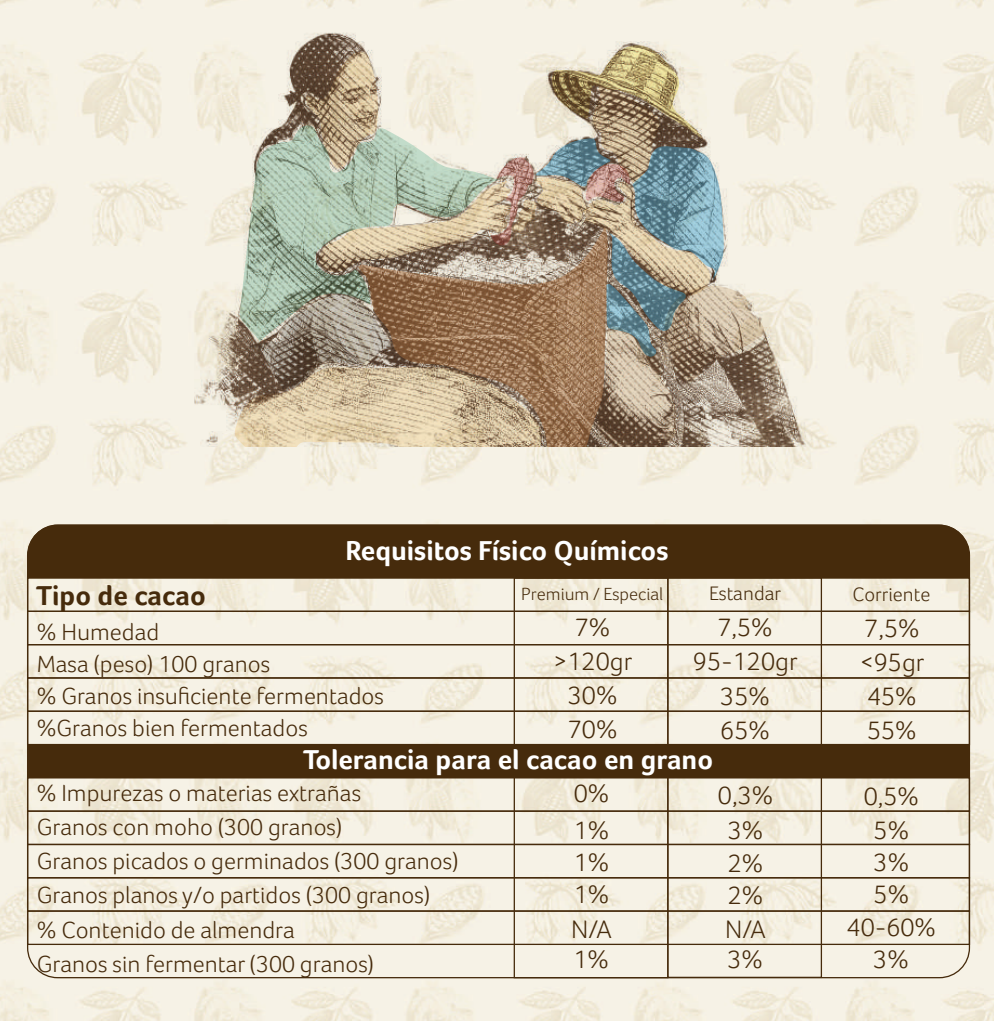
<style>
.page{position:relative;width:994px;height:1021px;background:#fff}
.page>*{position:absolute;margin:0;border:0;box-sizing:border-box;transform-origin:0 0}
.t1{font:700 28.12px "Foco";color:#fff}
.t2{font:700 28.12px "Foco";color:#462b0c}
.t3{font:300 26.1px/32.2px "Foco";color:#462b0c}
.t4{font:300 24.07px/34.2px "Foco";color:#462b0c}
.t5{font:300 20.03px "Foco";color:#462b0c}
.t6{font:300 18px "Foco";color:#462b0c}
</style>
<div class="page">
<img style="left:0;top:0;width:994px;height:1020px">
<img style="left:195px;top:0;width:676px;height:446px">
<img style="left:235px;top:45px;width:529px;height:401px">
<div style="left:27px;top:577px;width:943px;height:35px;border:1px solid #462b0c"></div>
<div style="left:27px;top:610px;width:943px;height:35px;border:1px solid #462b0c"></div>
<div style="left:27px;top:644px;width:943px;height:34px;border:1px solid #462b0c"></div>
<div style="left:27px;top:677px;width:943px;height:35px;border:1px solid #462b0c"></div>
<div style="left:27px;top:710px;width:943px;height:35px;border:1px solid #462b0c"></div>
<div style="left:28px;top:744px;width:941px;height:33px;background:#462b0c"></div>
<div style="left:27px;top:777px;width:943px;height:34px;border:1px solid #462b0c"></div>
<div style="left:27px;top:810px;width:943px;height:35px;border:1px solid #462b0c"></div>
<div style="left:27px;top:843px;width:943px;height:35px;border:1px solid #462b0c"></div>
<div style="left:27px;top:877px;width:943px;height:34px;border:1px solid #462b0c"></div>
<div style="left:27px;top:910px;width:943px;height:35px;border:1px solid #462b0c"></div>
<div style="left:28px;top:524px;width:941px;height:54px;background:#462b0c"></div>
<div style="left:513px;top:577px;width:155px;height:401px;border:1px solid #462b0c"></div>
<div style="left:667px;top:577px;width:155px;height:401px;border:1px solid #462b0c"></div>
<p class="t1" style="left:345px;top:533px;width:324px">Requisitos Físico Químicos</p>
<p class="t2" style="left:36px;top:579px;width:171px">Tipo de cacao</p>
<p class="t4" style="left:37px;top:615px;width:349px;line-height:32.2px">% Humedad<br>Masa (peso) 100 granos<br>% Granos insuficiente fermentados %Granos bien fermentados</p>
<p class="t6" style="left:521px;top:584px;width:143px">Premium / Especial</p>
<p class="t5" style="left:709px;top:582px;width:74px">Estandar</p>
<p class="t5" style="left:852px;top:582px;width:79px">Corriente</p>
<p class="t3" style="left:575px;top:611px;width:37px">7%</p>
<p class="t3" style="left:717px;top:611px;width:57px">7,5%</p>
<p class="t3" style="left:864px;top:611px;width:57px">7,5%</p>
<p class="t3" style="left:553px;top:645px;width:80px">&gt;120gr</p>
<p class="t3" style="left:693px;top:645px;width:106px">95-120gr</p>
<p class="t3" style="left:859px;top:646px;width:66px">&lt;95gr</p>
<p class="t3" style="left:568px;top:679px;width:51px">30%</p>
<p class="t3" style="left:720px;top:679px;width:51px">35%</p>
<p class="t3" style="left:867px;top:679px;width:51px">45%</p>
<p class="t3" style="left:568px;top:713px;width:51px">70%</p>
<p class="t3" style="left:720px;top:713px;width:51px">65%</p>
<p class="t3" style="left:867px;top:713px;width:51px">55%</p>
<p class="t1" style="left:303px;top:743px;width:411px">Tolerancia para el cacao en grano</p>
<p class="t4" style="left:37px;top:775px;width:423px">% Impurezas o materias extrañas<br>Granos con moho (300 granos)<br>Granos picados o germinados (300 granos)<br>Granos planos y/o partidos (300 granos)<br>% Contenido de almendra<br>Granos sin fermentar (300 granos)</p>
<p class="t3" style="left:574px;top:777px;width:37px">0%</p>
<p class="t3" style="left:718px;top:779px;width:57px">0,3%</p>
<p class="t3" style="left:863px;top:780px;width:57px">0,5%</p>
<p class="t3" style="left:574px;top:814px;width:37px">1%<br>1%</p>
<p class="t3" style="left:728px;top:814px;width:37px">3%</p>
<p class="t3" style="left:873px;top:814px;width:37px">5%</p>
<p class="t3" style="left:873px;top:846px;width:37px">3%</p>
<p class="t3" style="left:728px;top:846px;width:37px">2%</p>
<p class="t3" style="left:574px;top:878px;width:37px">1%</p>
<p class="t3" style="left:728px;top:878px;width:37px">2%</p>
<p class="t3" style="left:873px;top:878px;width:37px">5%</p>
<p class="t3" style="left:571px;top:912px;width:42px">N/A</p>
<p class="t3" style="left:725px;top:912px;width:42px">N/A</p>
<p class="t3" style="left:846px;top:910px;width:91px">40-60%</p>
<p class="t3" style="left:573px;top:942px;width:37px">1%</p>
<p class="t3" style="left:727px;top:942px;width:37px">3%</p>
<p class="t3" style="left:873px;top:943px;width:37px">3%</p>
</div>
